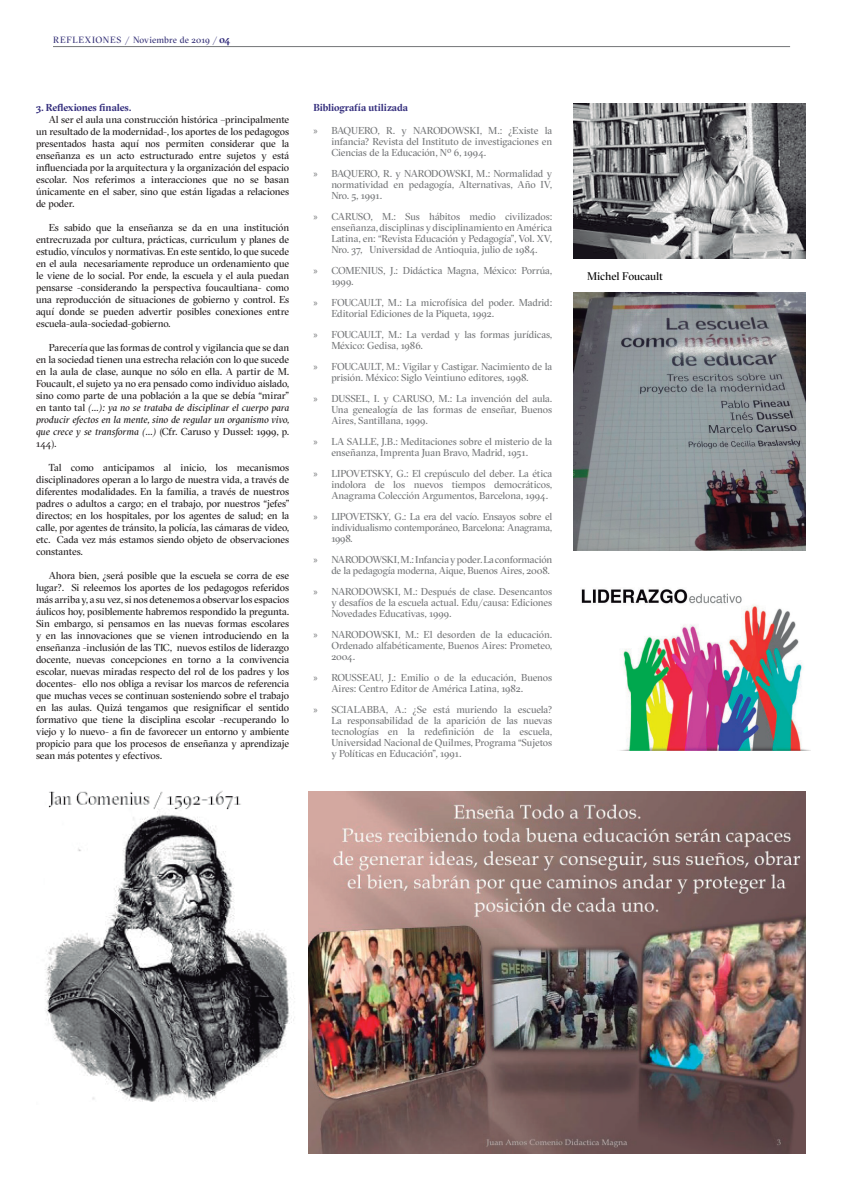
<style>
.page{position:relative;width:842px;height:1191px;background:#fff}
.page>*{position:absolute;margin:0;border:0;box-sizing:border-box;transform-origin:0 0}
.t1{font:11px "GT Sectra Fine";letter-spacing:-.005em;color:#000}
.t2{font:10px/12px "GT Sectra Fine";letter-spacing:-.01em;color:#231f20;text-align:justify}
.t3{font:10px/11px "GT Sectra Fine";letter-spacing:-.015em;color:#747678;text-align:justify}
.t4{font:700 10px "GT Sectra Fine";color:#36307e}
.t5{font:9px "GT Sectra Fine";letter-spacing:.025em;color:#353177}
.s1{font-weight:700;font-size:10px;color:#36307e}
.s2{font-style:italic}
.s3{font-family:"Myriad Pro"}
</style>
<div class="page">
<hr style="left:53px;top:46px;width:737px;height:1px;background:#747678">
<img style="left:573px;top:292px;width:232px;height:259px">
<img style="left:573px;top:104px;width:233px;height:154px">
<img style="left:45px;top:790px;width:250px;height:312px">
<img style="left:309px;top:791px;width:496px;height:362px">
<img style="left:581px;top:589px;width:229px;height:162px">
<p class="t5" style="left:53px;top:34px;width:178px">REFLEXIONES / Noviembre de 2019 / <span class="s1">04</span></p>
<p class="t4" style="left:36px;top:101px;width:97px">3. Reflexiones finales.</p>
<p class="t2" style="left:36px;top:113px;width:255px;text-indent:13px">Al ser el aula una construcción histórica –principalmente un resultado de la modernidad-, los aportes de los pedagogos presentados hasta aquí nos permiten considerar que la enseñanza es un acto estructurado entre sujetos y está influenciada por la arquitectura y la organización del espacio escolar. Nos referimos a interacciones que no se basan únicamente en el saber, sino que están ligadas a relaciones de poder.</p>
<p class="t2" style="left:36px;top:221px;width:255px;text-indent:13px">Es sabido que la enseñanza se da en una institución entrecruzada por cultura, prácticas, curriculum y planes de estudio, vínculos y normativas. En este sentido, lo que sucede en el aula necesariamente reproduce un ordenamiento que le viene de lo social. Por ende, la escuela y el aula puedan pensarse -considerando la perspectiva foucaultiana- como una reproducción de situaciones de gobierno y control. Es aquí donde se pueden advertir posibles conexiones entre escuela-aula-sociedad-gobierno.</p>
<p class="t2" style="left:36px;top:341px;width:255px;text-indent:13px">Parecería que las formas de control y vigilancia que se dan en la sociedad tienen una estrecha relación con lo que sucede en la aula de clase, aunque no sólo en ella. A partir de M.<br>Foucault, el sujeto ya no era pensado como individuo aislado, sino como parte de una población a la que se debía “mirar” en tanto tal <span class="s2">(…): ya no se trataba de disciplinar el cuerpo para producir efectos en la mente, sino de regular un organismo vivo, que crece y se transforma (…)</span> (Cfr. Caruso y Dussel: 1999, p.<br>144).</p>
<p class="t2" style="left:36px;top:461px;width:255px;text-indent:13px">Tal como anticipamos al inicio, los mecanismos disciplinadores operan a lo largo de nuestra vida, a través de diferentes modalidades. En la familia, a través de nuestros padres o adultos a cargo; en el trabajo, por nuestros “jefes” directos; en los hospitales, por los agentes de salud; en la calle, por agentes de tránsito, la policía, las cámaras de video, etc. Cada vez más estamos siendo objeto de observaciones constantes.</p>
<p class="t2" style="left:36px;top:569px;width:255px;text-indent:13px">Ahora bien, ¿será posible que la escuela se corra de ese lugar?. Si releemos los aportes de los pedagogos referidos más arriba y, a su vez, si nos detenemos a observar los espacios áulicos hoy, posiblemente habremos respondido la pregunta.<br>Sin embargo, si pensamos en las nuevas formas escolares y en las innovaciones que se vienen introduciendo en la enseñanza -inclusión de las TIC, nuevos estilos de liderazgo docente, nuevas concepciones en torno a la convivencia escolar, nuevas miradas respecto del rol de los padres y los docentes- ello nos obliga a revisar los marcos de referencia que muchas veces se continuan sosteniendo sobre el trabajo en las aulas. Quizá tengamos que resignificar el sentido formativo que tiene la disciplina escolar -recuperando lo viejo y lo nuevo- a fin de favorecer un entorno y ambiente propicio para que los procesos de enseñanza y aprendizaje sean más potentes y efectivos.</p>
<p class="t4" style="left:313px;top:101px;width:96px">Bibliografía utilizada</p>
<p class="t3" style="left:331px;top:125px;width:222px;text-indent:-18px"><span class="s3">»</span> BAQUERO, R. y NARODOWSKI, M.: ¿Existe la infancia? Revista del Instituto de investigaciones en Ciencias de la Educación, Nº 6, 1994.</p>
<p class="t3" style="left:331px;top:168px;width:222px;text-indent:-18px"><span class="s3">»</span> BAQUERO, R. y NARODOWSKI, M.: Normalidad y normatividad en pedagogía, Alternativas, Año IV, Nro. 5, 1991.</p>
<p class="t3" style="left:331px;top:211px;width:222px;text-indent:-18px"><span class="s3">»</span> CARUSO, M.: Sus hábitos medio civilizados: enseñanza, disciplinas y disciplinamiento en América Latina, en: “Revista Educación y Pedagogía”, Vol. XV, Nro. 37, Universidad de Antioquia, julio de 1984.</p>
<p class="t3" style="left:331px;top:265px;width:222px;text-indent:-18px"><span class="s3">»</span> COMENIUS, J.: Didáctica Magna, México: Porrúa,<br>1999.</p>
<p class="t3" style="left:331px;top:297px;width:222px;text-indent:-18px"><span class="s3">»</span> FOUCAULT, M.: La microfísica del poder. Madrid:<br>Editorial Ediciones de la Piqueta, 1992.</p>
<p class="t3" style="left:331px;top:329px;width:222px;text-indent:-18px"><span class="s3">»</span> FOUCAULT, M.: La verdad y las formas jurídicas,<br>México: Gedisa, 1986.</p>
<p class="t3" style="left:313px;top:361px;width:240px;text-align:center"><span class="s3">»</span> FOUCAULT, M.: Vigilar y Castigar. Nacimiento de la prisión. México: Siglo Veintiuno editores, 1998.</p>
<p class="t3" style="left:331px;top:393px;width:222px;text-indent:-18px"><span class="s3">»</span> DUSSEL, I. y CARUSO, M.: La invención del aula.<br>Una genealogía de las formas de enseñar, Buenos Aires, Santillana, 1999.</p>
<p class="t3" style="left:331px;top:436px;width:222px;text-indent:-18px"><span class="s3">»</span> LA SALLE, J.B.: Meditaciones sobre el misterio de la enseñanza, Imprenta Juan Bravo, Madrid, 1951.</p>
<p class="t3" style="left:331px;top:468px;width:222px;text-indent:-18px"><span class="s3">»</span> LIPOVETSKY, G.: El crepúsculo del deber. La ética indolora de los nuevos tiempos democráticos, Anagrama Colección Argumentos, Barcelona, 1994.</p>
<p class="t3" style="left:331px;top:511px;width:222px;text-indent:-18px"><span class="s3">»</span> LIPOVETSKY, G.: La era del vacío. Ensayos sobre el individualismo contemporáneo, Barcelona: Anagrama, 1998.</p>
<p class="t3" style="left:313px;top:554px;width:240px;text-align:right"><span class="s3">»</span> NARODOWSKI, M.: Infancia y poder. La conformación de la pedagogía moderna, Aique, Buenos Aires, 2008.</p>
<p class="t3" style="left:331px;top:586px;width:222px;text-indent:-18px"><span class="s3">»</span> NARODOWSKI, M.: Después de clase. Desencantos y desafíos de la escuela actual. Edu/causa: Ediciones Novedades Educativas, 1999.</p>
<p class="t3" style="left:331px;top:629px;width:222px;text-indent:-18px"><span class="s3">»</span> NARODOWSKI, M.: El desorden de la educación.<br>Ordenado alfabéticamente, Buenos Aires: Prometeo, 2004.</p>
<p class="t3" style="left:331px;top:672px;width:222px;text-indent:-18px"><span class="s3">»</span> ROUSSEAU, J.: Emilio o de la educación, Buenos<br>Aires: Centro Editor de América Latina, 1982.</p>
<p class="t3" style="left:331px;top:704px;width:222px;text-indent:-18px"><span class="s3">»</span> SCIALABBA, A.: ¿Se está muriendo la escuela?<br>La responsabilidad de la aparición de las nuevas tecnologías en la redefinición de la escuela, Universidad Nacional de Quilmes, Programa “Sujetos y Políticas en Educación”, 1991.</p>
<p class="t1" style="left:587px;top:269px;width:77px">Michel Foucault</p>
</div>
